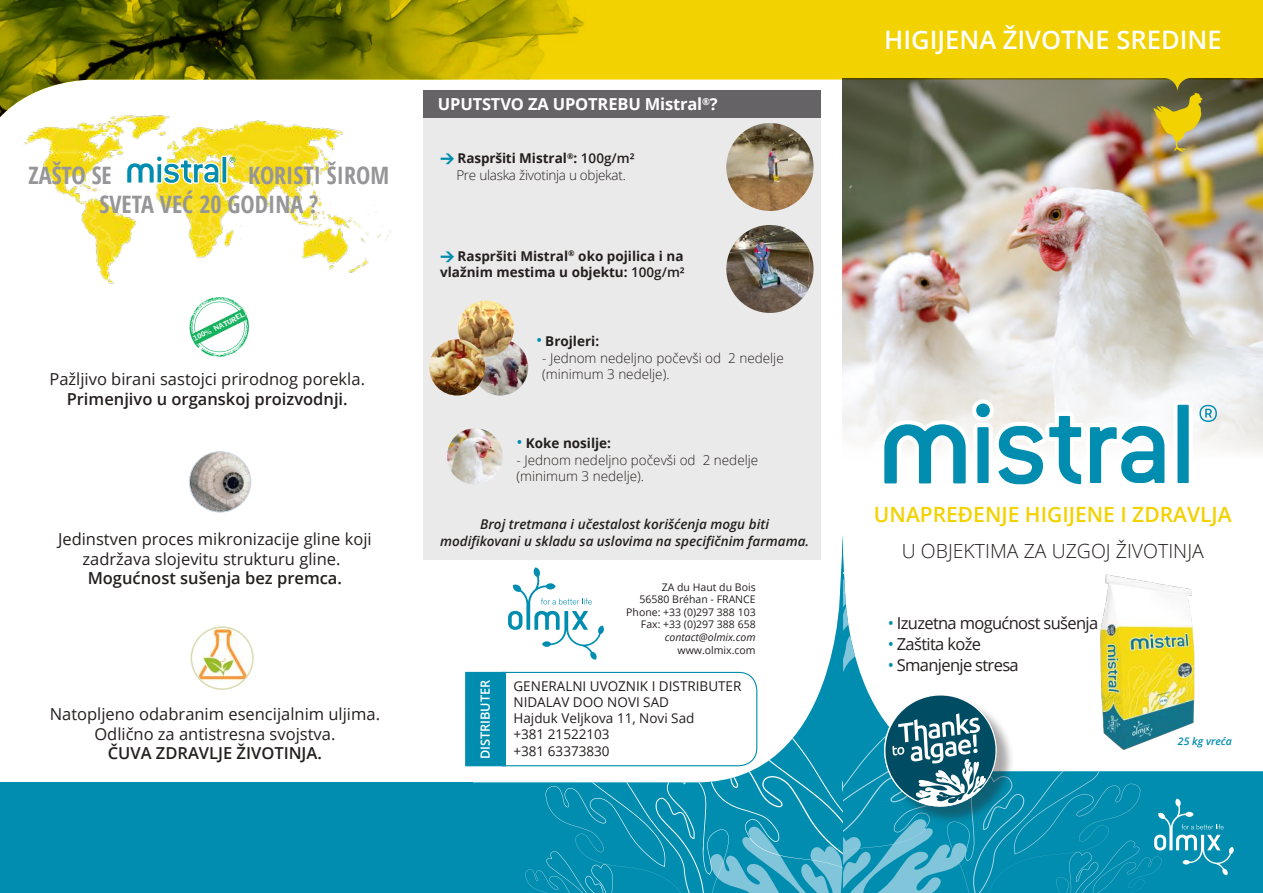
<style>
.page{position:relative;width:1263px;height:893px;background:#fff}
.page>*{position:absolute;margin:0;border:0;box-sizing:border-box;transform-origin:0 0}
.t1{font:600 25.5px "Open Sans";color:#fff}
.t2{font:700 condensed 24px/28.8px "Open Sans";color:#969698}
.t3{font:600 21px "Open Sans";color:#f2d200}
.t4{font:300 19.5px "Open Sans";color:#241f1f}
.t5{font:16.5px/19.8px "Open Sans";color:#241f1f;text-align:center}
.t6{font:600 16.5px "Open Sans";color:#241f1f}
.t7{font:16.5px "Open Sans";letter-spacing:-.04em;color:#241f1f}
.t8{font:700 16.5px "Open Sans";letter-spacing:-.01em;color:#fff}
.t9{font:300 13.5px/16.2px "Open Sans";color:#241f1f}
.t10{font:13.5px/16.2px "Open Sans";color:#241f1f}
.t11{font:italic 600 13.5px/16.2px "Open Sans";color:#241f1f;text-align:center}
.t12{font:700 13.5px/16.2px "Open Sans";color:#241f1f}
.t13{font:300 13.5px/16.2px "Open Sans";letter-spacing:-.02em;color:#241f1f;text-align:center}
.t14{font:600 12.75px "Open Sans";color:#fff}
.t15{font:10.5px/12.6px "Open Sans";color:#241f1f;text-align:right}
.t16{font:italic 10.5px "Open Sans";color:#241f1f}
.t17{font:italic 600 10.5px "Open Sans";color:#008daf}
.t18{font:5.25px "Destroy";color:#fff}
.s1{font-family:"DIN";font-weight:900;font-size:14.25px;color:#008daf}
.s2{font-weight:700}
.s3{font-weight:600}
.s4{font-weight:400;font-size:16.5px;color:#008daf}
.s5{color:#008daf}
</style>
<div class="page">
<div style="left:423px;top:90px;width:398px;height:470px;background:#ebeaea"></div>
<img style="left:842px;top:168px;width:421px;height:285px">
<img style="left:191px;top:627px;width:62px;height:62px;border-radius:31px">
<div style="left:191px;top:626px;width:63px;height:64px;border:2px solid #dbdbb0;border-radius:50%"></div>
<div style="left:219px;top:642px;width:7px;height:16px;background:#fff"></div>
<svg style="left:216px;top:650px;width:13px;height:11px"></svg>
<svg style="left:190px;top:297px;width:59px;height:60px"></svg>
<img style="left:726px;top:123px;width:88px;height:88px;border-radius:44px">
<img style="left:472px;top:339px;width:56px;height:57px;border-radius:28px">
<img style="left:726px;top:225px;width:88px;height:88px;border-radius:44px">
<img style="left:458px;top:300px;width:56px;height:57px;border-radius:28px">
<img style="left:429px;top:339px;width:56px;height:57px;border-radius:28px">
<img style="left:447px;top:428px;width:56px;height:57px;border-radius:28px">
<img style="left:189px;top:453px;width:62px;height:59px">
<div style="left:189px;top:451px;width:62px;height:61px;border:1px solid #cdd9e5;border-radius:50%"></div>
<div style="left:0;top:782px;width:472px;height:111px;background:#008daf"></div>
<svg style="left:639px;top:0;width:624px;height:168px;background:#bfad40"></svg>
<img style="left:0;top:0;width:639px;height:118px">
<div style="left:66px;top:106px;width:28px;height:28px;border:3px solid #fff;border-radius:4px"></div>
<div style="left:973px;top:423px;width:20px;height:64px;background:#fff;border-radius:5px"></div>
<div style="left:972px;top:399px;width:22px;height:22px;background:#fff;border-radius:50%"></div>
<svg style="left:994px;top:401px;width:199px;height:84px"></svg>
<div style="left:977px;top:427px;width:11px;height:56px;background:#008daf"></div>
<div style="left:976px;top:404px;width:14px;height:13px;background:#008daf;border-radius:50%"></div>
<svg style="left:880px;top:420px;width:90px;height:64px"></svg>
<svg style="left:1199px;top:405px;width:18px;height:17px"></svg>
<img style="left:1153px;top:78px;width:50px;height:74px">
<div style="left:1234px;top:771px;width:29px;height:122px;background:#008daf"></div>
<svg style="left:465px;top:671px;width:36px;height:222px;fill:#008daf"></svg>
<svg style="left:501px;top:535px;width:733px;height:358px"></svg>
<img style="left:21px;top:113px;width:375px;height:171px">
<div style="left:156px;top:155px;width:7px;height:7px;background:#fff;border-radius:50%"></div>
<svg style="left:126px;top:156px;width:109px;height:28px"></svg>
<img style="left:1098px;top:573px;width:101px;height:176px">
<h2 class="t2" style="left:29px;top:161px;width:85px">ZAŠTO SE</h2>
<h2 class="t2" style="left:99px;top:161px;width:291px;text-indent:149px">KORISTI ŠIROM<br>SVETA VEĆ 20 GODINA ?</h2>
<p class="t18" style="left:193px;top:336px;width:57px;rotate:-26deg">100% NATUREL</p>
<p class="t5" style="left:49px;top:368px;width:317px">Pažljivo birani sastojci prirodnog porekla.</p>
<p class="t6" style="left:67px;top:387px;width:283px">Primenjivo u organskoj proizvodnji.</p>
<p class="t5" style="left:58px;top:528px;width:315px">Jedinstven proces mikronizacije gline koji zadržava slojevitu strukturu gline.</p>
<p class="t6" style="left:88px;top:567px;width:256px">Mogućnost sušenja bez premca.</p>
<p class="t5" style="left:50px;top:703px;width:332px">Natopljeno odabranim esencijalnim uljima.<br>Odlično za antistresna svojstva.</p>
<p class="t6" style="left:108px;top:742px;width:216px">ČUVA ZDRAVLJE ŽIVOTINJA.</p>
<p class="t8" style="left:438px;top:93px;width:281px">UPUTSTVO ZA UPOTREBU Mistral<sup>®</sup>?</p>
<p class="t13" style="left:440px;top:150px;width:196px"><span class="s1">&gt;</span> <span class="s2">Raspršiti Mistral</span><sup>®</sup><span class="s2">:</span> <span class="s3">100g/m²<br></span>Pre ulaska životinja u objekat.</p>
<p class="t12" style="left:440px;top:247px;width:246px"><span class="s1">&gt;</span> Raspršiti Mistral<sup>®</sup> oko pojilica i na vlažnim mestima u objektu: <span class="s3">100g/m²</span></p>
<p class="t12" style="left:536px;top:333px;width:65px"><span class="s4">•</span> Brojleri:</p>
<p class="t9" style="left:542px;top:349px;width:243px">- Jednom nedeljno počevši od 2 nedelje (minimum 3 nedelje).</p>
<p class="t12" style="left:517px;top:435px;width:96px"><span class="s4">•</span> Koke nosilje:</p>
<p class="t9" style="left:517px;top:451px;width:243px">- Jednom nedeljno počevši od 2 nedelje (minimum 3 nedelje).</p>
<p class="t11" style="left:440px;top:516px;width:370px">Broj tretmana i učestalost korišćenja mogu biti modifikovani u skladu sa uslovima na specifičnim farmama.</p>
<p class="t15" style="left:626px;top:580px;width:131px">ZA du Haut du Bois<br>56580 Bréhan - FRANCE<br>Phone: +33 (0)297 388 103<br>Fax: +33 (0)297 388 658</p>
<p class="t16" style="left:665px;top:630px;width:92px">contact@olmix.com</p>
<p class="t15" style="left:677px;top:643px;width:80px">www.olmix.com</p>
<p class="t14" style="left:476px;top:759px;width:81px;rotate:-90deg">DISTRIBUTER</p>
<p class="t10" style="left:513px;top:677px;width:229px">GENERALNI UVOZNIK I DISTRIBUTER<br>NIDALAV DOO NOVI SAD<br>Hajduk Veljkova 11, Novi Sad<br>+381 21522103<br>+381 63373830</p>
<h1 class="t1" style="left:884px;top:22px;width:339px">HIGIJENA ŽIVOTNE SREDINE</h1>
<p class="t3" style="left:874px;top:500px;width:359px">UNAPREĐENJE HIGIJENE I ZDRAVLJA</p>
<p class="t4" style="left:902px;top:538px;width:303px">U OBJEKTIMA ZA UZGOJ ŽIVOTINJA</p>
<p class="t7" style="left:888px;top:612px;width:212px"><span class="s5">•</span> Izuzetna mogućnost sušenja</p>
<p class="t7" style="left:888px;top:633px;width:95px"><span class="s5">•</span> Zaštita kože</p>
<p class="t7" style="left:888px;top:654px;width:132px"><span class="s5">•</span> Smanjenje stresa</p>
<p class="t17" style="left:1178px;top:734px;width:55px">25 kg vreća</p>
</div>
